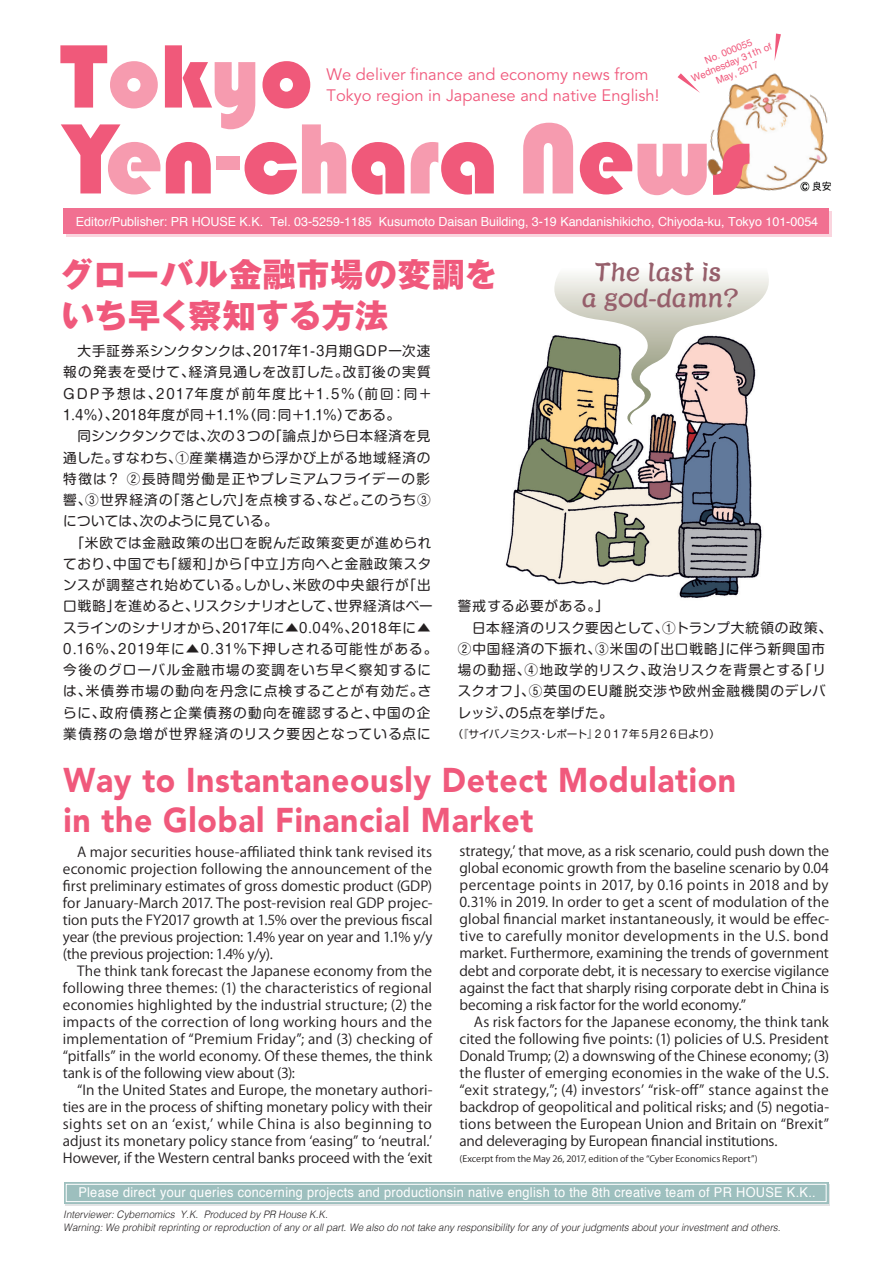
<style>
.page{position:relative;width:893px;height:1263px;background:#fff}
.page>*{position:absolute;margin:0;border:0;box-sizing:border-box;transform-origin:0 0}
.t1{font:900 34.05px/39.9px "Avenir";letter-spacing:.02em;color:#f0597c;scale:.93 1}
.t2{font:800 33px/41.4px "Gothic MB101 Pro";letter-spacing:.025em;color:#f0597c}
.t3{font:700 24.75px/26.2px "Kaisho MCBK1 Pro De";color:#965f6b;text-align:center;scale:.88 1}
.t4{font:16.5px/21px "Avenir";color:#f0597c}
.t5{font:13.65px/17px "Koz Go Pro";letter-spacing:.005em;color:#231f20}
.t6{font:13.65px/21.3px "Shin M Go Pro";letter-spacing:.065em;color:#231f20}
.t7{font:13.5px "Helvetica";letter-spacing:.025em;color:#fff;scale:.94 1}
.t8{font:12.6px "Helvetica";letter-spacing:-.005em;color:#fff}
.t9{font:10.65px "Shin M Go Pro";letter-spacing:-.06em;color:#231f20}
.t10{font:italic 300 10.35px/13.2px "Helvetica";color:#231f20;scale:.95 1}
.t11{font:9.75px/11.4px "Helvetica";color:#f0597c;text-align:center}
.t12{font:8.85px "Koz Go Pro";color:#231f20;scale:1.05 1}
</style>
<div class="page">
<img style="left:505px;top:365px;width:257px;height:233px">
<svg style="left:547px;top:274px;width:222px;height:151px"></svg>
<img style="left:681px;top:54px;width:151px;height:162px">
<div style="left:66px;top:211px;width:765px;height:25px;background:#fad4de"></div>
<div style="left:64px;top:209px;width:765px;height:25px;background:#f17091"></div>
<svg style="left:60px;top:45px;width:286px;height:150px"></svg>
<svg style="left:352px;top:142px;width:52px;height:53px"></svg>
<svg style="left:411px;top:142px;width:83px;height:53px"></svg>
<svg style="left:523px;top:123px;width:50px;height:70px"></svg>
<svg style="left:580px;top:142px;width:127px;height:53px"></svg>
<svg style="left:713px;top:144px;width:36px;height:51px;background:#eb828b"></svg>
<svg style="left:775px;top:34px;width:6px;height:27px"></svg>
<svg style="left:678px;top:73px;width:22px;height:20px"></svg>
<img style="left:797px;top:179px;width:35px;height:15px">
<div style="left:66px;top:1184px;width:764px;height:21px;background:#9dbfbe"></div>
<div style="left:64px;top:1182px;width:764px;height:22px;background:#9dbfbe"></div>
<div style="left:66px;top:1184px;width:760px;height:18px;border:1px solid #fff"></div>
<p class="t4" style="left:327px;top:65px;width:334px">We deliver finance and economy news from<br>Tokyo region in Japanese and native English!</p>
<p class="t11" style="left:685px;top:64px;width:88px;rotate:-23deg">No. 000055<br>Wednesday 31th of<br>May, 2017</p>
<p class="t8" style="left:76px;top:212px;width:744px">Editor/Publisher: PR HOUSE K.K. Tel. 03-5259-1185 Kusumoto Daisan Building, 3-19 Kandanishikicho, Chiyoda-ku, Tokyo 101-0054</p>
<h2 class="t2" style="left:60px;top:249px;width:439px">グローバル金融市場の変調をいち早く察知する方法</h2>
<h3 class="t3" style="left:581px;top:255px;width:181px">The last is<br>a god-damn?</h3>
<p class="t6" style="left:63px;top:339px;width:376px">　大手証券系シンクタンクは、2017年1-3月期GDP一次速報の発表を受けて、経済見通しを改訂した。改訂後の実質<br>GDP予想は、2017年度が前年度比＋1.5％（前回：同＋<br>1.4％）、2018年度が同＋1.1％（同：同＋1.1％）である。<br>　同シンクタンクでは、次の３つの「論点」から日本経済を見通した。すなわち、①産業構造から浮かび上がる地域経済の特徴は？ ②長時間労働是正やプレミアムフライデーの影響、③世界経済の「落とし穴」を点検する、など。このうち③については、次のように見ている。<br>　「米欧では金融政策の出口を睨んだ政策変更が進められており、中国でも「緩和」から「中立」方向へと金融政策スタンスが調整され始めている。しかし、米欧の中央銀行が「出口戦略」を進めると、リスクシナリオとして、世界経済はベースラインのシナリオから、2017年に▲0.04％、2018年に▲<br>0.16％、2019年に▲0.31％下押しされる可能性がある。今後のグローバル金融市場の変調をいち早く察知するには、米債券市場の動向を丹念に点検することが有効だ。さらに、政府債務と企業債務の動向を確認すると、中国の企業債務の急増が世界経済のリスク要因となっている点に</p>
<p class="t6" style="left:458px;top:594px;width:376px">警戒する必要がある。」<br>　日本経済のリスク要因として、①トランプ大統領の政策、<br>②中国経済の下振れ、③米国の「出口戦略」に伴う新興国市場の動揺、④地政学的リスク、政治リスクを背景とする「リスクオフ」、⑤英国のEU離脱交渉や欧州金融機関のデレバレッジ、の5点を挙げた。</p>
<p class="t9" style="left:452px;top:726px;width:269px">（『サイバノミクス・レポート』２０１７年５月２６日より）</p>
<h1 class="t1" style="left:64px;top:759px;width:725px">Way to Instantaneously Detect Modulation in the Global Financial Market</h1>
<p class="t5" style="left:63px;top:843px;width:371px">　A major securities house-affiliated think tank revised its economic projection following the announcement of the first preliminary estimates of gross domestic product (GDP) for January-March 2017. The post-revision real GDP projec&shy;tion puts the FY2017 growth at 1.5% over the previous fiscal year (the previous projection: 1.4% year on year and 1.1% y/y (the previous projection: 1.4% y/y).<br>　The think tank forecast the Japanese economy from the following three themes: (1) the characteristics of regional economies highlighted by the industrial structure; (2) the impacts of the correction of long working hours and the implementation of “Premium Friday”; and (3) checking of “pitfalls” in the world economy. Of these themes, the think tank is of the following view about (3):<br>　“In the United States and Europe, the monetary authori&shy;ties are in the process of shifting monetary policy with their sights set on an ʻexist,ʼ while China is also beginning to adjust its monetary policy stance from ʻeasing” to ʻneutral.ʼ However, if the Western central banks proceed with the ʻexit</p>
<p class="t5" style="left:460px;top:843px;width:371px">strategy,ʼ that move, as a risk scenario, could push down the global economic growth from the baseline scenario by 0.04 percentage points in 2017, by 0.16 points in 2018 and by 0.31% in 2019. In order to get a scent of modulation of the global financial market instantaneously, it would be effec&shy;tive to carefully monitor developments in the U.S. bond market. Furthermore, examining the trends of government debt and corporate debt, it is necessary to exercise vigilance against the fact that sharply rising corporate debt in China is becoming a risk factor for the world economy.”<br>　As risk factors for the Japanese economy, the think tank cited the following five points: (1) policies of U.S. President Donald Trump; (2) a downswing of the Chinese economy; (3) the fluster of emerging economies in the wake of the U.S. “exit strategy,”; (4) investorsʼ “risk-off” stance against the backdrop of geopolitical and political risks; and (5) negotia&shy;tions between the European Union and Britain on “Brexit” and deleveraging by European financial institutions.</p>
<p class="t12" style="left:460px;top:1153px;width:285px">(Excerpt from the May 26, 2017, edition of the “Cyber Economics Report”)</p>
<p class="t7" style="left:78px;top:1182px;width:786px">Please direct your queries concerning projects and productionsin native english to the 8th creative team of PR HOUSE K.K..</p>
<p class="t10" style="left:63px;top:1208px;width:756px">Interviewer: Cybernomics Y.K. Produced by PR House K.K.<br>Warning: We prohibit reprinting or reproduction of any or all part. We also do not take any responsibility for any of your judgments about your investment and others.</p>
</div>
